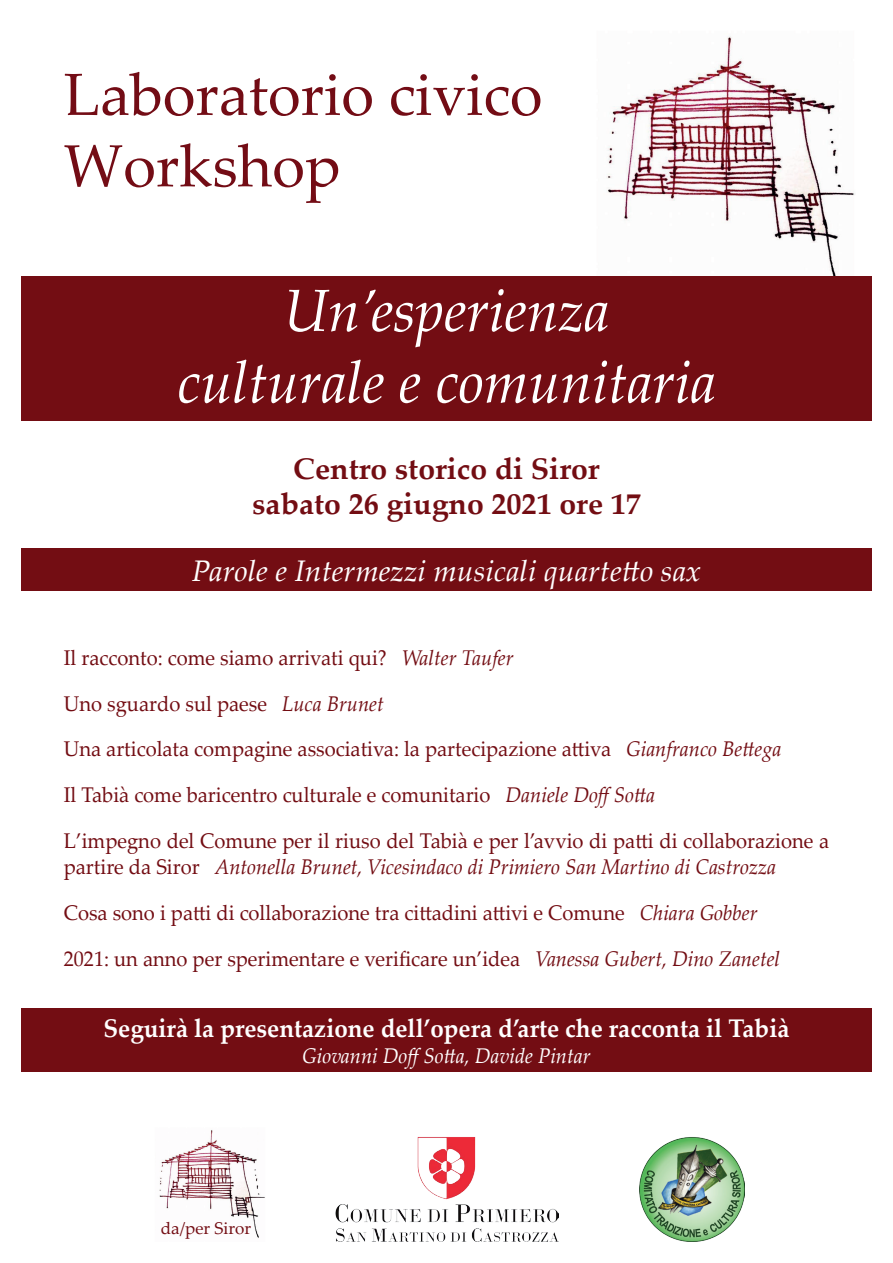
<style>
.page{position:relative;width:893px;height:1263px;background:#fff}
.page>*{position:absolute;margin:0;border:0;box-sizing:border-box;transform-origin:0 0}
.t1{font:italic 59.55px/71.4px "Palatino Linotype";color:#fff;text-align:center;scale:.96 1}
.t2{font:59.55px/71.4px "Palatino Linotype";color:#730c15}
.t3{font:700 29.7px/35.7px "Palatino Linotype";color:#730d13;text-align:center}
.t4{font:italic 29.7px "Palatino Linotype";color:#fff}
.t5{font:700 25.5px "Palatino Linotype";color:#fff;scale:.95 1}
.t6{font:21.3px/45.9px "Palatino Linotype";color:#730d13;scale:.95 1}
.t7{font:italic 21.3px "Palatino Linotype";color:#fff;scale:.95 1}
.t8{font:16.95px "Palatino Linotype";color:#730d13}
.s1{font-style:italic}
</style>
<div class="page">
<img style="left:607px;top:35px;width:248px;height:241px">
<img style="left:159px;top:1130px;width:106px;height:108px">
<img style="left:640px;top:1137px;width:104px;height:105px">
<img style="left:335px;top:1137px;width:223px;height:105px">
<div style="left:21px;top:276px;width:851px;height:145px;background:#730d13"></div>
<div style="left:21px;top:549px;width:851px;height:42px;background:#730d13"></div>
<div style="left:21px;top:1008px;width:851px;height:63px;background:#730d13"></div>
<h1 class="t2" style="left:64px;top:57px;width:480px">Laboratorio civico<br>Workshop</h1>
<h1 class="t1" style="left:177px;top:272px;width:562px">Un’esperienza culturale e comunitaria</h1>
<h2 class="t3" style="left:252px;top:450px;width:390px">Centro storico di Siror sabato 26 giugno 2021 ore 17</h2>
<h2 class="t4" style="left:192px;top:549px;width:511px">Parole e Intermezzi musicali quartetto sax</h2>
<p class="t6" style="left:64px;top:634px;width:807px">Il racconto: come siamo arrivati qui? <span class="s1">Walter Taufer<br></span>Uno sguardo sul paese <span class="s1">Luca Brunet<br></span>Una articolata compagine associativa: la partecipazione attiva <span class="s1">Gianfranco Bettega<br></span>Il Tabià come baricentro culturale e comunitario <span class="s1">Daniele Doff Sotta<br></span>L’impegno del Comune per il riuso del Tabià e per l’avvio di patti di collaborazione a</p>
<p class="t6" style="left:64px;top:843px;width:756px">partire da Siror <span class="s1">Antonella Brunet, Vicesindaco di Primiero San Martino di Castrozza<br></span>Cosa sono i patti di collaborazione tra cittadini attivi e Comune <span class="s1">Chiara Gobber<br></span>2021: un anno per sperimentare e verificare un’idea <span class="s1">Vanessa Gubert, Dino Zanetel</span></p>
<p class="t5" style="left:104px;top:1010px;width:724px">Seguirà la presentazione dell’opera d’arte che racconta il Tabià</p>
<p class="t7" style="left:302px;top:1040px;width:305px">Giovanni Doff Sotta, Davide Pintar</p>
<p class="t8" style="left:161px;top:1216px;width:92px">da/per Siror</p>
</div>
